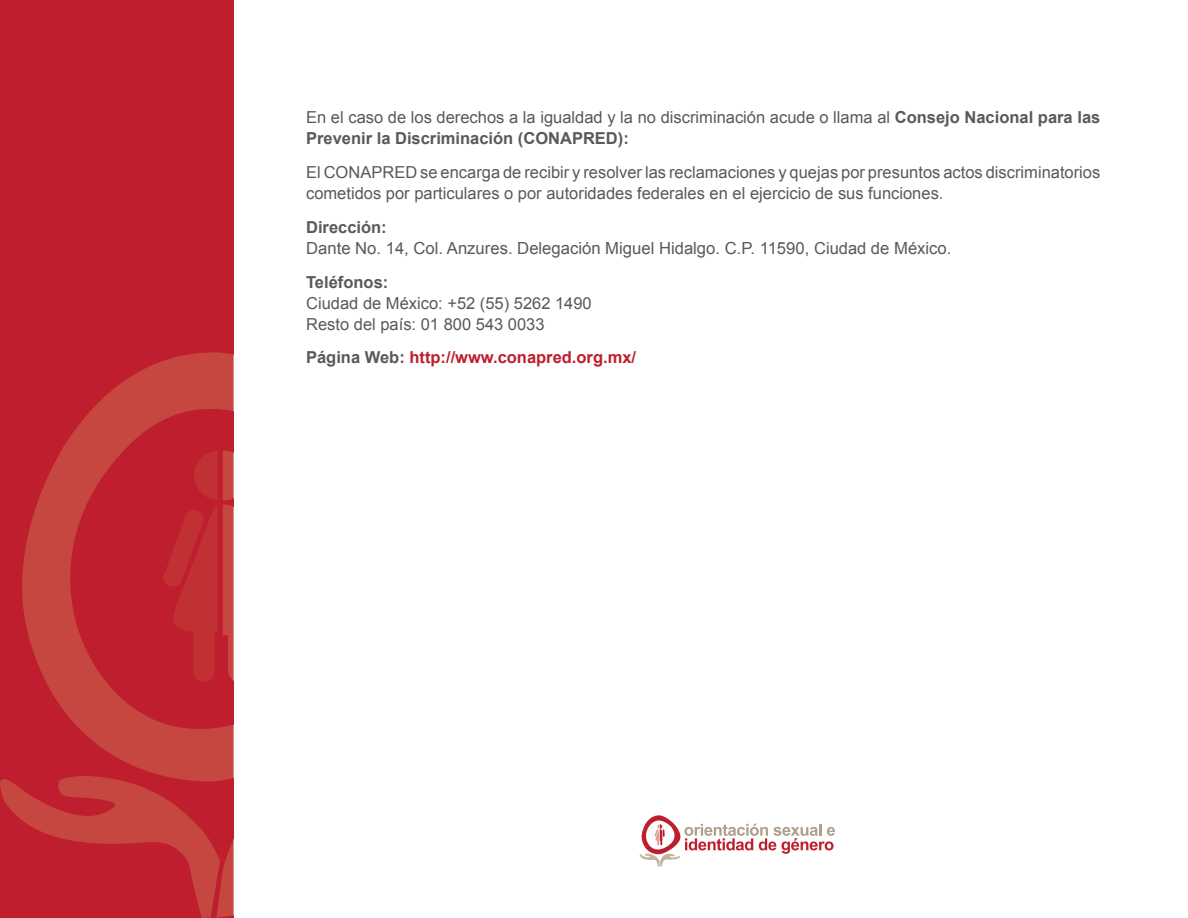
<style>
.page{position:relative;width:1188px;height:918px;background:#fff}
.page>*{position:absolute;margin:0;border:0;box-sizing:border-box;transform-origin:0 0}
.t1{font:16.65px "Arial";color:#58595b}
.t2{font:16.5px/21px "Arial";color:#58595b}
.t3{font:700 16.5px "Arial";color:#be1e2d}
.t4{font:700 16.5px "Arial";color:#58595b}
.s1{font-weight:700}
.s2{font-size:16.5px}
.s3{color:#58595b}
</style>
<div class="page">
<svg style="left:639px;top:815px;width:196px;height:52px"></svg>
<div style="left:0;top:0;width:233px;height:918px;background:#be1e2d"></div>
<svg style="left:0;top:778px;width:234px;height:140px"></svg>
<svg style="left:1px;top:352px;width:232px;height:430px"></svg>
<svg style="left:164px;top:451px;width:70px;height:231px"></svg>
<p class="t2" style="left:306px;top:107px;width:796px">En el caso de los derechos a la igualdad y la no discriminación acude o llama al <span class="s1">Consejo Nacional para las<br>Prevenir la Discriminación (CONAPRED):</span></p>
<p class="t2" style="left:306px;top:162px;width:796px">El CONAPRED se encarga de recibir y resolver las reclamaciones y quejas por presuntos actos discriminatorios cometidos por particulares o por autoridades federales en el ejercicio de sus funciones.</p>
<p class="t4" style="left:306px;top:216px;width:82px">Dirección:</p>
<p class="t1" style="left:306px;top:237px;width:647px">Dante No. 14, Col. Anzures. Delegación Miguel Hidalgo. C.P. 11590, <span class="s2">Ciudad</span> de México.</p>
<p class="t4" style="left:306px;top:271px;width:84px">Teléfonos:</p>
<p class="t2" style="left:306px;top:293px;width:287px">Ciudad de México: +52 (55) 5262 1490<br>Resto del país: 01 800 543 0033</p>
<p class="t3" style="left:306px;top:347px;width:332px"><span class="s3">Página Web:</span> http://www.conapred.org.mx/</p>
</div>
